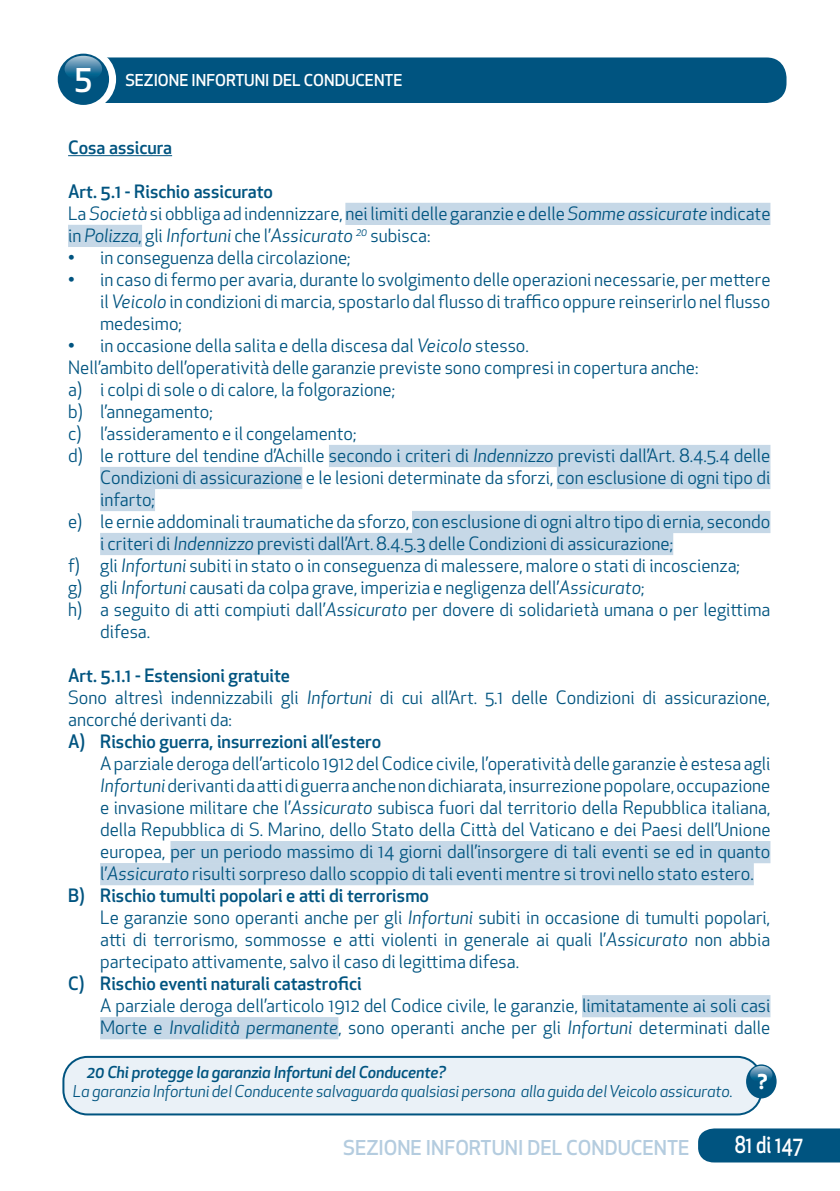
<style>
.page{position:relative;width:840px;height:1191px;background:#fff}
.page>*{position:absolute;margin:0;border:0;box-sizing:border-box;transform-origin:0 0}
.t1{font:500 22.8px "Apex New";letter-spacing:-.005em;color:#fff;scale:.83 1}
.t2{font:500 20px "Apex New";color:#b4ccdf}
.t3{font:18px/22px "Apex New";color:#005480}
.t4{font:500 18px "Apex New";color:#005480}
.t5{font:italic 16px/19px "Apex New";letter-spacing:-.01em;color:#005480}
.t6{font:500 16px "Apex New";color:#fff}
.s1{font-size:32px}
.s2{font-weight:500}
.s3{font-style:italic}
</style>
<div class="page">
<div style="left:698px;top:1128px;width:141px;height:34px;background:#005480"></div>
<div style="left:63px;top:1057px;width:698px;height:57px;background:#eaf1f7;border-radius:24px"></div>
<div style="left:62px;top:1056px;width:700px;height:59px;border:2px solid #005480;border-radius:24px"></div>
<div style="left:745px;top:1064px;width:31px;height:34px;background:#005480;border-radius:50%"></div>
<svg style="left:749px;top:1065px;width:23px;height:17px"></svg>
<div style="left:67px;top:57px;width:719px;height:46px;background:#005480;border-radius:20px"></div>
<div style="left:53px;top:48px;width:63px;height:62px;background:#fff;border-radius:50%"></div>
<div style="left:58px;top:54px;width:51px;height:51px;background:#005480;border-radius:50%"></div>
<svg style="left:65px;top:56px;width:37px;height:25px"></svg>
<hr style="left:68px;top:155px;width:104px;height:1px;background:#005480">
<div style="left:345px;top:203px;width:425px;height:22px;background:#c6d8e7"></div>
<div style="left:68px;top:225px;width:74px;height:22px;background:#c6d8e7"></div>
<div style="left:329px;top:445px;width:441px;height:22px;background:#c6d8e7"></div>
<div style="left:100px;top:467px;width:202px;height:22px;background:#c6d8e7"></div>
<div style="left:556px;top:467px;width:214px;height:22px;background:#c6d8e7"></div>
<div style="left:100px;top:489px;width:55px;height:22px;background:#c6d8e7"></div>
<div style="left:412px;top:511px;width:358px;height:22px;background:#c6d8e7"></div>
<div style="left:100px;top:533px;width:573px;height:22px;background:#c6d8e7"></div>
<div style="left:170px;top:841px;width:600px;height:22px;background:#c6d8e7"></div>
<div style="left:100px;top:863px;width:653px;height:22px;background:#c6d8e7"></div>
<div style="left:582px;top:995px;width:188px;height:22px;background:#c6d8e7"></div>
<div style="left:100px;top:1017px;width:238px;height:22px;background:#c6d8e7"></div>
<p class="t6" style="left:74px;top:70px;width:330px"><span class="s1">5</span> SEZIONE INFORTUNI DEL CONDUCENTE</p>
<p class="t4" style="left:68px;top:135px;width:105px">Cosa assicura</p>
<p class="t3" style="left:68px;top:180px;width:703px"><span class="s2">Art. 5.1 - Rischio assicurato<br></span>La <span class="s3">Società</span> si obbliga ad indennizzare, nei limiti delle garanzie e delle <span class="s3">Somme assicurate</span> indicate in <span class="s3">Polizza</span>, gli <span class="s3">Infortuni</span> che l’<span class="s3">Assicurato</span> <sup>20</sup> subisca:</p>
<p class="t3" style="left:68px;top:246px;width:284px">• in conseguenza della circolazione;</p>
<p class="t3" style="left:100px;top:268px;width:671px;text-align:justify;text-indent:-32px">• in caso di fermo per avaria, durante lo svolgimento delle operazioni necessarie, per mettere il <span class="s3">Veicolo</span> in condizioni di marcia, spostarlo dal flusso di traffico oppure reinserirlo nel flusso medesimo;</p>
<p class="t3" style="left:68px;top:334px;width:462px">• in occasione della salita e della discesa dal <span class="s3">Veicolo</span> stesso.</p>
<p class="t3" style="left:68px;top:356px;width:631px">Nell’ambito dell’operatività delle garanzie previste sono compresi in copertura anche:</p>
<p class="t3" style="left:68px;top:378px;width:328px">a) i colpi di sole o di calore, la folgorazione;</p>
<p class="t3" style="left:68px;top:400px;width:146px">b) l’annegamento;</p>
<p class="t3" style="left:68px;top:422px;width:290px">c) l’assideramento e il congelamento;</p>
<p class="t3" style="left:68px;top:444px;width:703px">d) le rotture del tendine d’Achille secondo i criteri di <span class="s3">Indennizzo</span> previsti dall’Art. 8.4.5.4 delle</p>
<p class="t3" style="left:100px;top:466px;width:671px">Condizioni di assicurazione e le lesioni determinate da sforzi, con esclusione di ogni tipo di</p>
<p class="t3" style="left:100px;top:488px;width:56px">infarto;</p>
<p class="t3" style="left:68px;top:510px;width:703px">e) le ernie addominali traumatiche da sforzo, con esclusione di ogni altro tipo di ernia, secondo</p>
<p class="t3" style="left:100px;top:532px;width:574px">i criteri di <span class="s3">Indennizzo</span> previsti dall’Art. 8.4.5.3 delle Condizioni di assicurazione;</p>
<p class="t3" style="left:68px;top:554px;width:673px">f) gli <span class="s3">Infortuni</span> subiti in stato o in conseguenza di malessere, malore o stati di incoscienza;</p>
<p class="t3" style="left:68px;top:576px;width:577px">g) gli <span class="s3">Infortuni</span> causati da colpa grave, imperizia e negligenza dell’<span class="s3">Assicurato</span>;</p>
<p class="t3" style="left:68px;top:598px;width:703px">h) a seguito di atti compiuti dall’<span class="s3">Assicurato</span> per dovere di solidarietà umana o per legittima</p>
<p class="t3" style="left:100px;top:620px;width:52px">difesa.</p>
<p class="t3" style="left:68px;top:664px;width:703px"><span class="s2">Art. 5.1.1 - Estensioni gratuite<br></span>Sono altresì indennizzabili gli <span class="s3">Infortuni</span> di cui all’Art. 5.1 delle Condizioni di assicurazione, ancorché derivanti da:</p>
<p class="t4" style="left:68px;top:729px;width:314px">A) Rischio guerra, insurrezioni all’estero</p>
<p class="t3" style="left:100px;top:752px;width:671px">A parziale deroga dell’articolo 1912 del Codice civile, l’operatività delle garanzie è estesa agli</p>
<p class="t3" style="left:100px;top:774px;width:671px"><span class="s3">Infortuni</span> derivanti da atti di guerra anche non dichiarata, insurrezione popolare, occupazione</p>
<p class="t3" style="left:100px;top:796px;width:671px">e invasione militare che l’<span class="s3">Assicurato</span> subisca fuori dal territorio della Repubblica italiana,</p>
<p class="t3" style="left:100px;top:818px;width:671px">della Repubblica di S. Marino, dello Stato della Città del Vaticano e dei Paesi dell’Unione</p>
<p class="t3" style="left:100px;top:840px;width:671px">europea, per un periodo massimo di 14 giorni dall’insorgere di tali eventi se ed in quanto</p>
<p class="t3" style="left:100px;top:862px;width:654px">l’<span class="s3">Assicurato</span> risulti sorpreso dallo scoppio di tali eventi mentre si trovi nello stato estero.</p>
<p class="t4" style="left:68px;top:883px;width:362px">B) Rischio tumulti popolari e atti di terrorismo</p>
<p class="t3" style="left:100px;top:906px;width:671px">Le garanzie sono operanti anche per gli <span class="s3">Infortuni</span> subiti in occasione di tumulti popolari,</p>
<p class="t3" style="left:100px;top:928px;width:671px">atti di terrorismo, sommosse e atti violenti in generale ai quali l’<span class="s3">Assicurato</span> non abbia</p>
<p class="t3" style="left:100px;top:950px;width:420px">partecipato attivamente, salvo il caso di legittima difesa.</p>
<p class="t4" style="left:68px;top:971px;width:295px">C) Rischio eventi naturali catastrofici</p>
<p class="t3" style="left:100px;top:994px;width:671px">A parziale deroga dell’articolo 1912 del Codice civile, le garanzie, limitatamente ai soli casi<br>Morte e <span class="s3">Invalidità permanente</span>, sono operanti anche per gli <span class="s3">Infortuni</span> determinati dalle</p>
<p class="t5" style="left:73px;top:1063px;width:695px;text-indent:14px"><span class="s2">20 Chi protegge la garanzia Infortuni del Conducente?<br></span>La garanzia Infortuni del Conducente salvaguarda qualsiasi persona alla guida del Veicolo assicurato. <sup>?</sup></p>
<p class="t2" style="left:343px;top:1134px;width:348px">SEZIONE INFORTUNI DEL CONDUCENTE</p>
<p class="t1" style="left:734px;top:1129px;width:84px">81 di 147</p>
</div>
